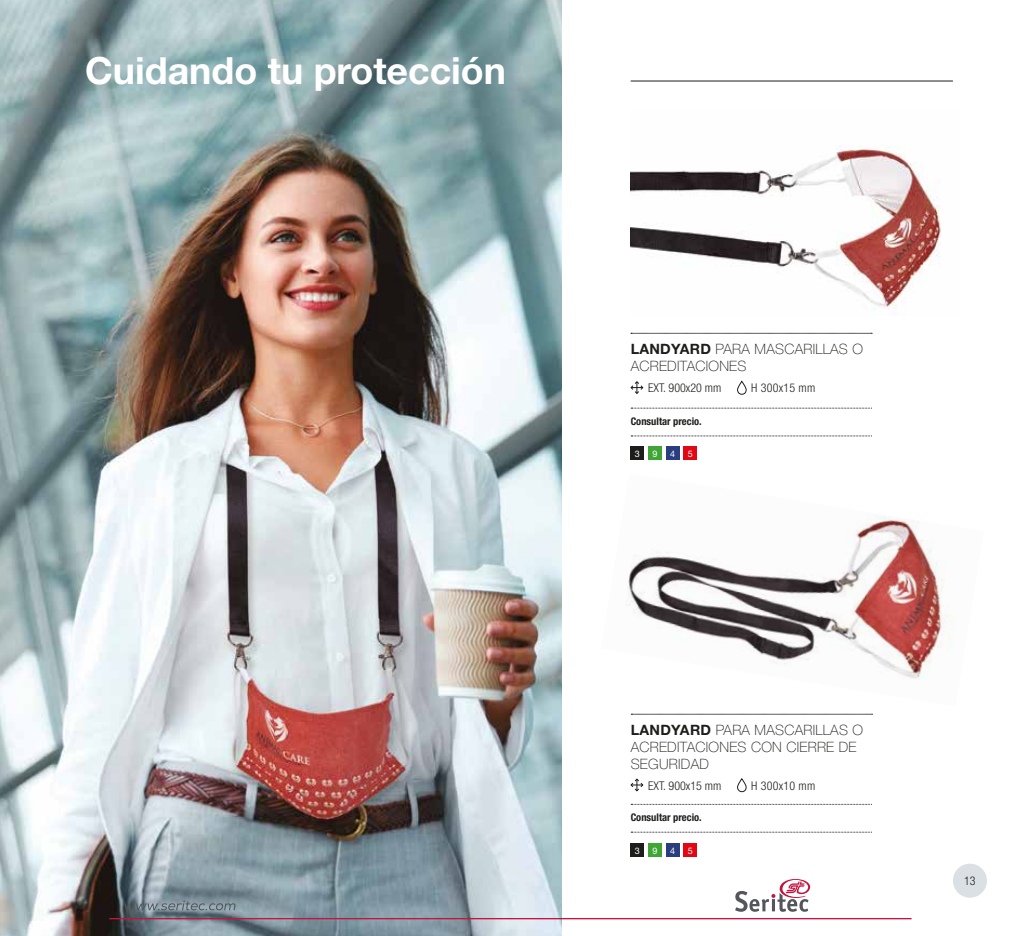
<style>
.page{position:relative;width:1021px;height:936px;background:#fff}
.page>*{position:absolute;margin:0;border:0;box-sizing:border-box;transform-origin:0 0}
.t1{font:700 37.5px "Helvetica Neue LT Std";color:#fff}
.t2{font:100 14.25px/17.1px "Helvetica Neue LT Std";letter-spacing:.02em;color:#1d1d1b}
.t3{font:300 condensed 12px "Helvetica Neue LT Std";color:#1d1d1b}
.t4{font:300 condensed 12px "Helvetica Neue LT Std";letter-spacing:.02em;color:#1d1d1b}
.t5{font:700 condensed 10.5px "Helvetica Neue LT Std";color:#1d1d1b}
.t6{font:9px "Helvetica Neue LT Std";color:#fff}
.s1{font-weight:700}
</style>
<div class="page">
<img style="left:630px;top:145px;width:311px;height:164px">
<img style="left:626px;top:515px;width:328px;height:164px">
<hr style="left:630px;top:81px;width:322px;height:1px;background:#1d1d1b">
<img style="left:0;top:0;width:561px;height:935px">
<div style="left:952px;top:863px;width:34px;height:34px;background:#dae0e3;border-radius:50%"></div>
<svg style="left:631px;top:714px;width:241px;height:1px"></svg>
<div style="left:737px;top:778px;width:9px;height:13px;border:1px solid #1d1d1b;border-radius:4px"></div>
<svg style="left:630px;top:778px;width:13px;height:13px"></svg>
<div style="left:683px;top:843px;width:14px;height:13px;background:#e30613"></div>
<div style="left:666px;top:843px;width:13px;height:13px;background:#2a3d80"></div>
<div style="left:630px;top:843px;width:14px;height:13px;background:#1d1d1b"></div>
<div style="left:648px;top:843px;width:13px;height:13px;background:#3fa535"></div>
<svg style="left:631px;top:333px;width:241px;height:1px"></svg>
<div style="left:737px;top:381px;width:9px;height:13px;border:1px solid #1d1d1b;border-radius:4px"></div>
<svg style="left:630px;top:381px;width:13px;height:13px"></svg>
<div style="left:683px;top:447px;width:14px;height:13px;background:#e30613"></div>
<div style="left:666px;top:447px;width:13px;height:13px;background:#2a3d80"></div>
<div style="left:630px;top:447px;width:14px;height:13px;background:#1d1d1b"></div>
<div style="left:648px;top:447px;width:13px;height:13px;background:#3fa535"></div>
<svg style="left:631px;top:408px;width:241px;height:1px"></svg>
<svg style="left:631px;top:435px;width:241px;height:1px"></svg>
<svg style="left:631px;top:804px;width:241px;height:1px"></svg>
<svg style="left:631px;top:831px;width:241px;height:1px"></svg>
<svg style="left:124px;top:900px;width:111px;height:10px"></svg>
<svg style="left:735px;top:879px;width:75px;height:33px"></svg>
<hr style="left:109px;top:917px;width:802px;height:2px;background:#c5143d">
<h1 class="t1" style="left:85px;top:47px;width:422px">Cuidando tu protección</h1>
<p class="t2" style="left:630px;top:340px;width:234px"><span class="s1">LANDYARD</span> PARA MASCARILLAS O<br>ACREDITACIONES</p>
<p class="t3" style="left:648px;top:381px;width:75px">EXT. 900x20 mm</p>
<p class="t4" style="left:751px;top:381px;width:66px">H 300x15 mm</p>
<p class="t5" style="left:630px;top:415px;width:73px">Consultar precio.</p>
<p class="t6" style="left:635px;top:448px;width:7px">3</p>
<p class="t6" style="left:652px;top:448px;width:7px">9</p>
<p class="t6" style="left:670px;top:448px;width:7px">4</p>
<p class="t6" style="left:687px;top:448px;width:7px">5</p>
<p class="t2" style="left:630px;top:721px;width:234px"><span class="s1">LANDYARD</span> PARA MASCARILLAS O<br>ACREDITACIONES CON CIERRE DE<br>SEGURIDAD</p>
<p class="t3" style="left:648px;top:778px;width:75px">EXT. 900x15 mm</p>
<p class="t4" style="left:751px;top:778px;width:66px">H 300x10 mm</p>
<p class="t5" style="left:630px;top:811px;width:73px">Consultar precio.</p>
<p class="t6" style="left:635px;top:844px;width:7px">3</p>
<p class="t6" style="left:652px;top:844px;width:7px">9</p>
<p class="t6" style="left:670px;top:844px;width:7px">4</p>
<p class="t6" style="left:687px;top:844px;width:7px">5</p>
<p class="t3" style="left:964px;top:874px;width:13px">13</p>
</div>
